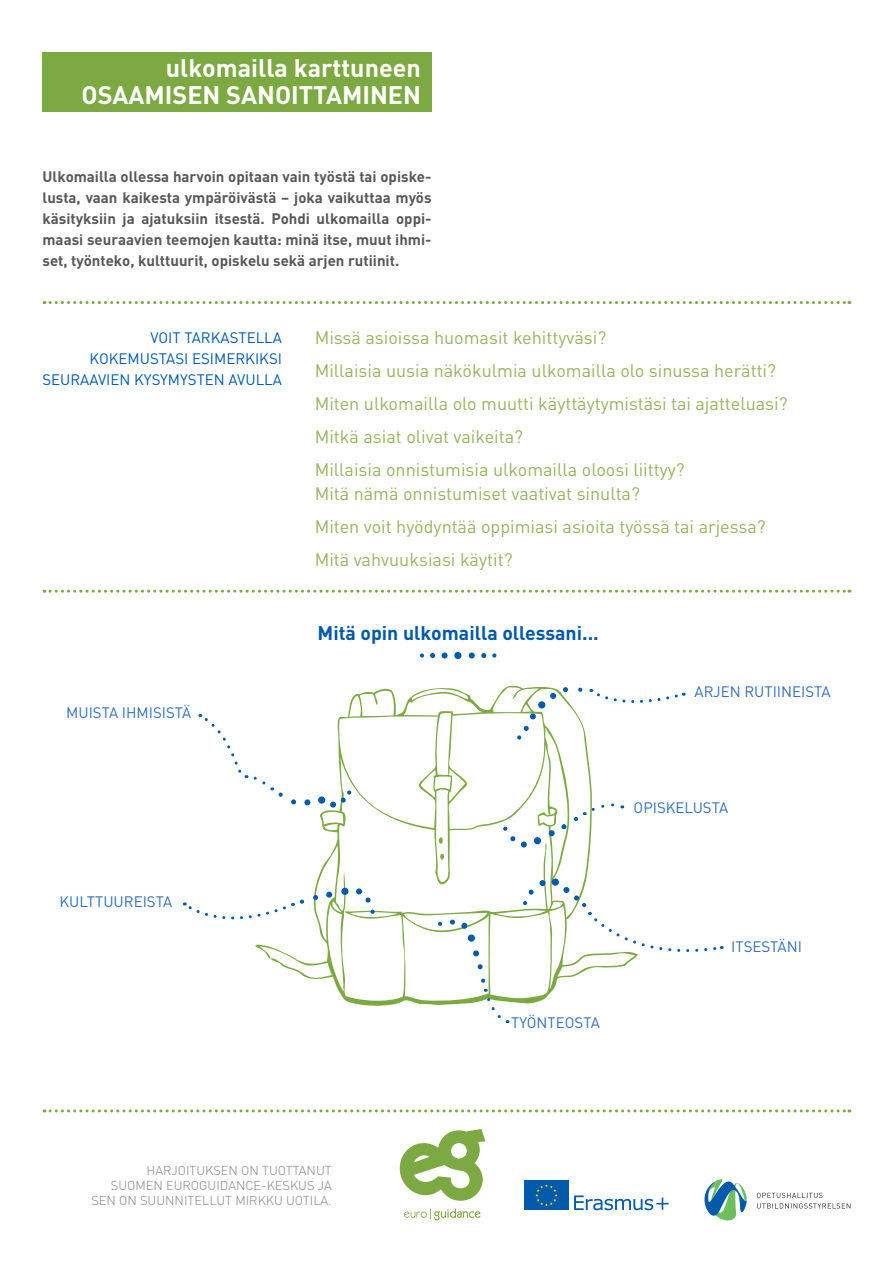
<style>
.page{position:relative;width:893px;height:1263px;background:#fff}
.page>*{position:absolute;margin:0;border:0;box-sizing:border-box;transform-origin:0 0}
.t1{font:700 25.05px/27px "DINOT";color:#fff;text-align:right}
.Leipis_perus{font:700 19.5px "DINOT";color:#015aaa}
.Korttientekstit{font:18px/24px "DINOT";color:#95b560}
.Leipis_perus-2{font:700 15px/21px "DINOT";color:#57585a;text-align:justify}
.Leipis_perus-3{font:15px "DINOT";color:#326fb7}
.Leipis_perus-4{font:15px/21px "DINOT";color:#015aaa;text-align:right}
.Leipis_perus-5{font:300 12.75px/15.3px "DINOT";color:#808285;text-align:right}
</style>
<div class="page">
<svg style="left:574px;top:1195px;width:95px;height:15px"></svg>
<div style="left:524px;top:1181px;width:45px;height:29px;background:#015aaa"></div>
<svg style="left:535px;top:1184px;width:23px;height:22px"></svg>
<svg style="left:404px;top:1208px;width:76px;height:12px"></svg>
<svg style="left:399px;top:1129px;width:86px;height:72px"></svg>
<svg style="left:757px;top:1193px;width:93px;height:15px"></svg>
<svg style="left:704px;top:1179px;width:43px;height:42px"></svg>
<svg style="left:44px;top:1109px;width:806px;height:3px"></svg>
<svg style="left:44px;top:301px;width:806px;height:3px"></svg>
<svg style="left:44px;top:590px;width:806px;height:3px"></svg>
<div style="left:43px;top:52px;width:389px;height:60px;background:#7ca941"></div>
<svg style="left:420px;top:653px;width:4px;height:5px"></svg>
<svg style="left:492px;top:653px;width:4px;height:5px"></svg>
<svg style="left:430px;top:653px;width:5px;height:5px"></svg>
<svg style="left:481px;top:653px;width:5px;height:5px"></svg>
<svg style="left:442px;top:652px;width:6px;height:6px"></svg>
<svg style="left:469px;top:652px;width:6px;height:6px"></svg>
<div style="left:454px;top:652px;width:7px;height:7px;background:#015aaa;border-radius:50%"></div>
<svg style="left:184px;top:687px;width:538px;height:337px"></svg>
<p class="t1" style="left:82px;top:54px;width:341px">ulkomailla karttuneen<br>OSAAMISEN SANOITTAMINEN</p>
<p class="Leipis_perus-2" style="left:43px;top:165px;width:391px">Ulkomailla ollessa harvoin opitaan vain työstä tai opiske&shy;lusta, vaan kaikesta ympäröivästä – joka vaikuttaa myös käsityksiin ja ajatuksiin itsestä. Pohdi ulkomailla oppi&shy;maasi seuraavien teemojen kautta: minä itse, muut ihmi&shy;set, työnteko, kulttuurit, opiskelu sekä arjen rutiinit.</p>
<p class="Leipis_perus-4" style="left:42px;top:327px;width:241px">VOIT TARKASTELLA<br>KOKEMUSTASI ESIMERKIKSI<br>SEURAAVIEN KYSYMYSTEN AVULLA</p>
<p class="Korttientekstit" style="left:315px;top:325px;width:293px">Missä asioissa huomasit kehittyväsi?</p>
<p class="Korttientekstit" style="left:315px;top:358px;width:463px">Millaisia uusia näkökulmia ulkomailla olo sinussa herätti?</p>
<p class="Korttientekstit" style="left:315px;top:391px;width:475px">Miten ulkomailla olo muutti käyttäytymistäsi tai ajatteluasi?</p>
<p class="Korttientekstit" style="left:315px;top:424px;width:210px">Mitkä asiat olivat vaikeita?</p>
<p class="Korttientekstit" style="left:315px;top:457px;width:372px">Millaisia onnistumisia ulkomailla oloosi liittyy?<br>Mitä nämä onnistumiset vaativat sinulta?</p>
<p class="Korttientekstit" style="left:315px;top:514px;width:453px">Miten voit hyödyntää oppimiasi asioita työssä tai arjessa?</p>
<p class="Korttientekstit" style="left:315px;top:547px;width:199px">Mitä vahvuuksiasi käytit?</p>
<p class="Leipis_perus-3" style="left:66px;top:703px;width:127px">MUISTA IHMISISTÄ</p>
<p class="Leipis_perus-3" style="left:60px;top:891px;width:114px">KULTTUUREISTA</p>
<p class="Leipis_perus" style="left:317px;top:620px;width:283px">Mitä opin ulkomailla ollessani...</p>
<p class="Leipis_perus-3" style="left:694px;top:681px;width:138px">ARJEN RUTIINEISTA</p>
<p class="Leipis_perus-3" style="left:634px;top:798px;width:96px">OPISKELUSTA</p>
<p class="Leipis_perus-3" style="left:511px;top:1012px;width:90px">TYÖNTEOSTA</p>
<p class="Leipis_perus-3" style="left:731px;top:936px;width:72px">ITSESTÄNI</p>
<p class="Leipis_perus-5" style="left:91px;top:1162px;width:242px">HARJOITUKSEN ON TUOTTANUT<br>SUOMEN EUROGUIDANCE-KESKUS JA<br>SEN ON SUUNNITELLUT MIRKKU UOTILA.</p>
</div>
